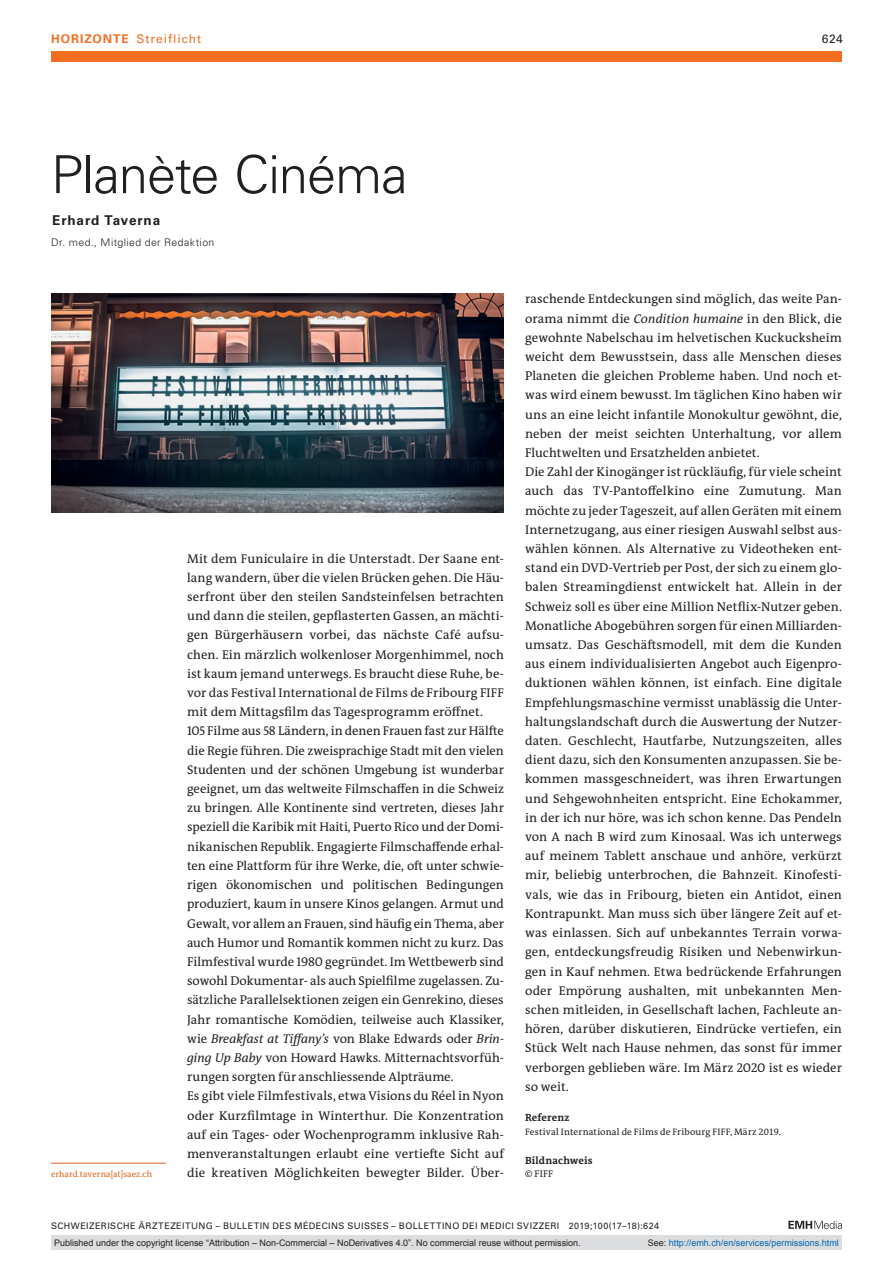
<style>
.page{position:relative;width:893px;height:1263px;background:#fff}
.page>*{position:absolute;margin:0;border:0;box-sizing:border-box;transform-origin:0 0}
.t1{font:300 52.5px "Univers LT Std";letter-spacing:-.02em;color:#231f20}
.t2{font:700 13.5px "Univers LT Std";letter-spacing:.065em;color:#231f20}
.t3{font:12.75px/19.2px "The Antiqua B W5 Plain";letter-spacing:.005em;color:#231f20}
.t4{font:12px "Univers LT Std";letter-spacing:.08em;color:#f36e21}
.t5{font:12px "Univers LT Std";color:#231f20}
.t6{font:300 10.5px "Univers LT Std";letter-spacing:.04em;color:#231f20}
.t7{font:700 10.5px "The Antiqua B W7";letter-spacing:.015em;color:#231f20}
.t8{font:9.75px "The Antiqua B W5 Plain";color:#231f20}
.t9{font:9.3px "The Antiqua B W5 Plain";letter-spacing:.02em;color:#231f20}
.t10{font:9px "Arial";color:#231f20}
.t11{font:9px "Univers LT Std";letter-spacing:.05em;color:#231f20}
.t12{font:9px "Arial";color:#0166b3}
.t13{font:8.7px "The Antiqua B W5 Plain";letter-spacing:.01em;color:#dc641c}
.s1{font-weight:700}
.s2{font-style:italic}
.s3{color:#231f20}
</style>
<div class="page">
<svg style="left:788px;top:1221px;width:54px;height:8px"></svg>
<div style="left:51px;top:51px;width:791px;height:11px;background:#f36e21"></div>
<hr style="left:51px;top:1163px;width:115px;height:1px;background:#dc641c">
<img style="left:51px;top:293px;width:453px;height:219px">
<div style="left:51px;top:1235px;width:791px;height:15px;background:#dcdddf"></div>
<p class="t4" style="left:51px;top:31px;width:152px"><span class="s1">HORIZONTE</span> Streiflicht</p>
<p class="t5" style="left:822px;top:31px;width:22px">624</p>
<h1 class="t1" style="left:51px;top:143px;width:358px">Planète Cinéma</h1>
<p class="t2" style="left:52px;top:212px;width:109px">Erhard Taverna</p>
<p class="t6" style="left:51px;top:236px;width:165px">Dr. med., Mitglied der Redaktion</p>
<p class="t3" style="left:525px;top:290px;width:318px">raschende Entdeckungen sind möglich, das weite Pan&shy;orama nimmt die <span class="s2">Condition humaine</span> in den Blick, die gewohnte Nabelschau im helvetischen Kuckucksheim weicht dem Bewusstsein, dass alle Menschen dieses Planeten die gleichen Probleme haben. Und noch et&shy;was wird einem bewusst. Im täglichen Kino haben wir uns an eine leicht infantile Monokultur gewöhnt, die, neben der meist seichten Unterhaltung, vor allem Fluchtwelten und Ersatzhelden anbietet.<br>Die Zahl der Kinogänger ist rückläufig, für viele scheint auch das TV-Pantoffelkino eine Zumutung. Man möchte zu jeder Tageszeit, auf allen Geräten mit einem Internetzugang, aus einer riesigen Auswahl selbst aus&shy;wählen können. Als Alternative zu Videotheken ent&shy;stand ein DVD-Vertrieb per Post, der sich zu einem glo&shy;balen Streamingdienst entwickelt hat. Allein in der Schweiz soll es über eine Million Netflix-Nutzer geben.<br>Monatliche Abogebühren sorgen für einen Milliarden&shy;umsatz. Das Geschäftsmodell, mit dem die Kunden aus einem individualisierten Angebot auch Eigenpro&shy;duktionen wählen können, ist einfach. Eine digitale Empfehlungsmaschine vermisst unablässig die Unter&shy;haltungslandschaft durch die Auswertung der Nutzer&shy;daten. Geschlecht, Hautfarbe, Nutzungszeiten, alles dient dazu, sich den Konsumenten anzupassen. Sie be&shy;kommen massgeschneidert, was ihren Erwartungen und Sehgewohnheiten entspricht. Eine Echokammer, in der ich nur höre, was ich schon kenne. Das Pendeln von A nach B wird zum Kinosaal. Was ich unterwegs auf meinem Tablett anschaue und anhöre, verkürzt mir, beliebig unterbrochen, die Bahnzeit. Kinofesti&shy;vals, wie das in Fribourg, bieten ein Antidot, einen Kontrapunkt. Man muss sich über längere Zeit auf et&shy;was einlassen. Sich auf unbekanntes Terrain vorwa&shy;gen, entdeckungsfreudig Risiken und Nebenwirkun&shy;gen in Kauf nehmen. Etwa bedrückende Erfahrungen oder Empörung aushalten, mit unbekannten Men&shy;schen mitleiden, in Gesellschaft lachen, Fachleute an&shy;hören, darüber diskutieren, Eindrücke vertiefen, ein Stück Welt nach Hause nehmen, das sonst für immer verborgen geblieben wäre. Im März 2020 ist es wieder so weit.</p>
<p class="t7" style="left:525px;top:1111px;width:46px">Referenz</p>
<p class="t9" style="left:525px;top:1125px;width:257px">Festival International de Films de Fribourg FIFF, März 2019.</p>
<p class="t7" style="left:525px;top:1154px;width:69px">Bildnachweis</p>
<p class="t3" style="left:187px;top:549px;width:318px">Mit dem Funiculaire in die Unterstadt. Der Saane ent&shy;lang wandern, über die vielen Brücken gehen. Die Häu&shy;serfront über den steilen Sandsteinfelsen betrachten und dann die steilen, gepflasterten Gassen, an mächti&shy;gen Bürgerhäusern vorbei, das nächste Café aufsu&shy;chen. Ein märzlich wolkenloser Morgenhimmel, noch ist kaum jemand unterwegs. Es braucht diese Ruhe, be&shy;vor das Festival International de Films de Fribourg FIFF mit dem Mittagsfilm das Tagesprogramm eröffnet.<br>105 Filme aus 58 Ländern, in denen Frauen fast zur Hälfte die Regie führen. Die zweisprachige Stadt mit den vielen Studenten und der schönen Umgebung ist wunderbar geeignet, um das weltweite Filmschaffen in die Schweiz zu bringen. Alle Kontinente sind vertreten, dieses Jahr speziell die Karibik mit Haiti, Puerto Rico und der Domi&shy;nikanischen Republik. Engagierte Filmschaffende erhal&shy;ten eine Plattform für ihre Werke, die, oft unter schwie&shy;rigen ökonomischen und politischen Bedingungen produziert, kaum in unsere Kinos gelangen. Armut und Gewalt, vor allem an Frauen, sind häufig ein Thema, aber auch Humor und Romantik kommen nicht zu kurz. Das Filmfestival wurde 1980 gegründet. Im Wettbewerb sind sowohl Dokumentar- als auch Spielfilme zugelassen. Zu&shy;sätzliche Parallelsektionen zeigen ein Genrekino, dieses Jahr romantische Komödien, teilweise auch Klassiker, wie <span class="s2">Breakfast at Tiffany’s</span> von Blake Edwards oder <span class="s2">Brin&shy;ging Up Baby</span> von Howard Hawks. Mitternachtsvorfüh&shy;rungen sorgten für anschliessende Alpträume.<br>Es gibt viele Filmfestivals, etwa Visions du Réel in Nyon oder Kurzfilmtage in Winterthur. Die Konzentration auf ein Tages- oder Wochenprogramm inklusive Rah&shy;menveranstaltungen erlaubt eine vertiefte Sicht auf die kreativen Möglichkeiten bewegter Bilder. Über-</p>
<p class="t13" style="left:51px;top:1169px;width:103px">erhard.taverna[at]saez.ch</p>
<p class="t8" style="left:525px;top:1168px;width:29px">© FIFF</p>
<p class="t11" style="left:51px;top:1220px;width:610px">SCHWEIZERISCHE ÄRZTEZEITUNG – BULLETIN DES MÉDECINS SUISSES – BOLLETTINO DEI MEDICI SVIZZERI 2019;100(17–18):624</p>
<p class="t10" style="left:54px;top:1237px;width:528px">Published under the copyright license “Attribution – Non-Commercial – NoDerivatives 4.0”. No commercial reuse without permission.</p>
<p class="t12" style="left:648px;top:1237px;width:193px"><span class="s3">See:</span> http://emh.ch/en/services/permissions.html</p>
</div>
